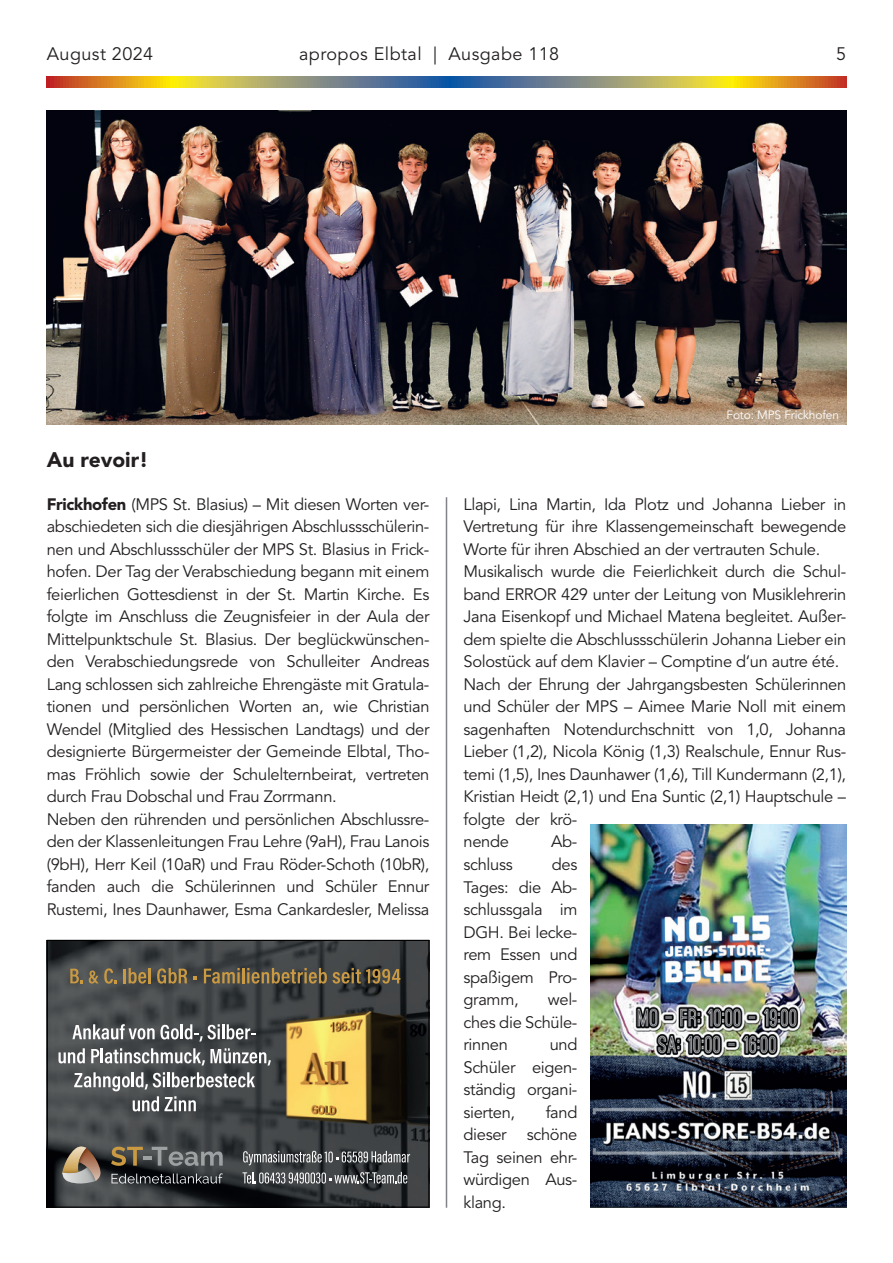
<style>
.page{position:relative;width:893px;height:1263px;background:#fff}
.page>*{position:absolute;margin:0;border:0;box-sizing:border-box;transform-origin:0 0}
.t1{font:900 21px "Avenir LT Std";color:#231f20}
.t2{font:18px "Avenir LT Std";letter-spacing:.025em;color:#231f20}
.t3{font:16.5px/22.5px "Avenir LT Std";letter-spacing:-.02em;color:#231f20;text-align:justify}
.t4{font:12px "Avenir LT Std";letter-spacing:-.01em;color:#fff}
.s1{font-weight:900}
</style>
<div class="page">
<svg style="left:47px;top:77px;width:799px;height:10px;background:#a3935b"></svg>
<hr style="left:446px;top:497px;width:1px;height:711px;background:#808285">
<svg style="left:47px;top:940px;width:382px;height:268px;background:#56544b"></svg>
<img style="left:47px;top:111px;width:799px;height:313px">
<img style="left:590px;top:825px;width:256px;height:383px">
<p class="t2" style="left:47px;top:44px;width:108px">August 2024</p>
<p class="t2" style="left:299px;top:44px;width:262px">apropos Elbtal | Ausgabe 118</p>
<p class="t2" style="left:836px;top:44px;width:12px">5</p>
<p class="t4" style="left:726px;top:408px;width:114px">Foto: MPS Frickhofen</p>
<p class="t1" style="left:47px;top:447px;width:103px">Au revoir!</p>
<p class="t3" style="left:47px;top:493px;width:384px;text-align:left"><span class="s1">Frickhofen</span> (MPS St. Blasius) – Mit diesen Worten ver&shy;abschiedeten sich die diesjährigen Abschlussschülerin&shy;nen und Abschlussschüler der MPS St. Blasius in Frick&shy;hofen. Der Tag der Verabschiedung begann mit einem feierlichen Gottesdienst in der St. Martin Kirche. Es folgte im Anschluss die Zeugnisfeier in der Aula der Mittelpunktschule St. Blasius. Der beglückwünschen&shy;den Verabschiedungsrede von Schulleiter Andreas Lang schlossen sich zahlreiche Ehrengäste mit Gratula&shy;tionen und persönlichen Worten an, wie Christian Wendel (Mitglied des Hessischen Landtags) und der designierte Bürgermeister der Gemeinde Elbtal, Tho&shy;mas Fröhlich sowie der Schulelternbeirat, vertreten durch Frau Dobschal und Frau Zorrmann.<br>Neben den rührenden und persönlichen Abschlussre&shy;den der Klassenleitungen Frau Lehre (9aH), Frau Lanois (9bH), Herr Keil (10aR) und Frau Röder-Schoth (10bR), fanden auch die Schülerinnen und Schüler Ennur Rustemi, Ines Daunhawer, Esma Cankardesler, Melissa</p>
<p class="t3" style="left:463px;top:493px;width:384px;text-align:left">Llapi, Lina Martin, Ida Plotz und Johanna Lieber in Vertretung für ihre Klassengemeinschaft bewegende Worte für ihren Abschied an der vertrauten Schule.<br>Musikalisch wurde die Feierlichkeit durch die Schul&shy;band ERROR 429 unter der Leitung von Musiklehrerin Jana Eisenkopf und Michael Matena begleitet. Außer&shy;dem spielte die Abschlussschülerin Johanna Lieber ein Solostück auf dem Klavier – Comptine d‘un autre été.<br>Nach der Ehrung der Jahrgangsbesten Schülerinnen und Schüler der MPS – Aimee Marie Noll mit einem sagenhaften Notendurchschnitt von 1,0, Johanna Lieber (1,2), Nicola König (1,3) Realschule, Ennur Rus&shy;temi (1,5), Ines Daunhawer (1,6), Till Kundermann (2,1), Kristian Heidt (2,1) und Ena Suntic (2,1) Hauptschule – folgte der krö-<br>nende</p>
<p class="t3" style="left:551px;top:831px;width:28px">Ab-</p>
<p class="t3" style="left:463px;top:853px;width:115px;text-indent:88px">des Tages: die Ab&shy;schlussgala im DGH. Bei lecke&shy;rem Essen und spaßigem Pro&shy;gramm,</p>
<p class="t3" style="left:463px;top:853px;width:51px">schluss</p>
<p class="t3" style="left:463px;top:988px;width:115px;text-indent:84px">wel&shy;ches die Schüle&shy;rinnen</p>
<p class="t3" style="left:463px;top:1033px;width:115px;text-indent:86px">und Schüler eigen&shy;ständig organi&shy;sierten,</p>
<p class="t3" style="left:463px;top:1101px;width:115px;text-indent:82px">fand dieser schöne Tag seinen ehr&shy;würdigen Aus&shy;klang.</p>
</div>
